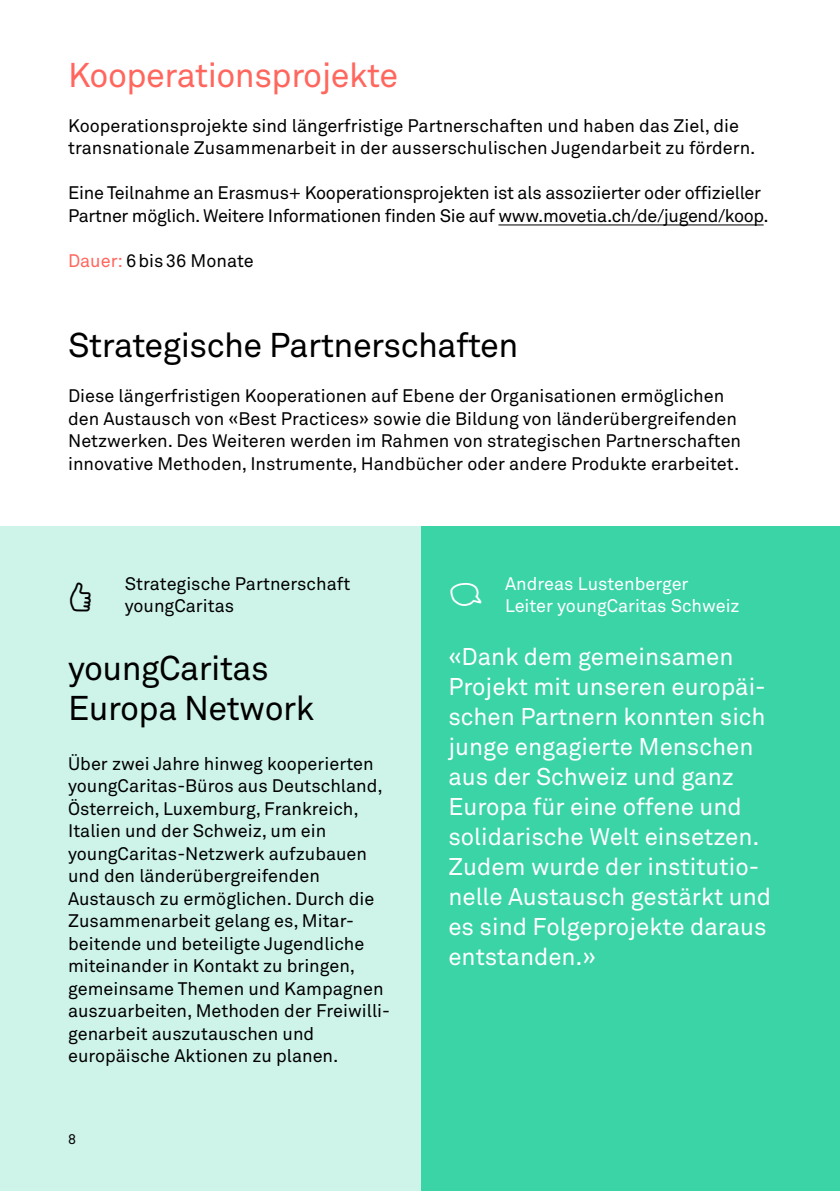
<style>
.page{position:relative;width:840px;height:1191px;background:#fff}
.page>*{position:absolute;margin:0;border:0;box-sizing:border-box;transform-origin:0 0}
._18___Lead{font:34px/40px "Akkurat Pro";letter-spacing:-.015em;color:#000}
._18___Lead-2{font:34px "Akkurat Pro";letter-spacing:-.015em;color:#ff665e}
._12___Zitat{font:24px/30px "Akkurat Pro";color:#fff}
._9___Lauftext{font:18px/22.4px "Akkurat Pro";color:#000}
._9___Lauftext-2{font:18px/22.4px "Akkurat Pro";letter-spacing:-.02em;color:#000}
._9___Lauftext-3{font:18px "Akkurat Pro";color:#fff}
.t1{font:14px "Akkurat Pro";color:#000}
.s1{color:#ff665e}
</style>
<div class="page">
<div style="left:420px;top:526px;width:419px;height:665px;background:#3ad4a7"></div>
<div style="left:0;top:526px;width:420px;height:665px;background:#cef4e9"></div>
<hr style="left:498px;top:225px;width:265px;height:1px;background:#000">
<p class="_18___Lead-2" style="left:68px;top:55px;width:331px">Kooperationsprojekte</p>
<p class="_9___Lauftext" style="left:68px;top:114px;width:688px">Kooperationsprojekte sind längerfristige Partnerschaften und haben das Ziel, die transnationale Zusammenarbeit in der ausserschulischen Jugendarbeit zu fördern.</p>
<p class="_9___Lauftext-2" style="left:68px;top:182px;width:702px">Eine Teilnahme an Erasmus+ Kooperationsprojekten ist als assoziierter oder offizieller<br>Partner möglich. Weitere Informationen finden Sie auf www.movetia.ch/de/jugend/koop.</p>
<p class="_9___Lauftext" style="left:68px;top:249px;width:187px"><span class="s1">Dauer:</span> 6bis36 Monate</p>
<p class="_18___Lead" style="left:68px;top:325px;width:451px">Strategische Partnerschaften</p>
<p class="_9___Lauftext" style="left:68px;top:384px;width:674px">Diese längerfristigen Kooperationen auf Ebene der Organisationen ermöglichen den Austausch von «Best Practices» sowie die Bildung von länderübergreifenden Netzwerken. Des Weiteren werden im Rahmen von strategischen Partnerschaften innovative Methoden, Instrumente, Handbücher oder andere Produkte erarbeitet.</p>
<p class="_9___Lauftext" style="left:125px;top:572px;width:227px">Strategische Partnerschaft youngCaritas</p>
<p class="_18___Lead" style="left:68px;top:648px;width:247px">youngCaritas<br>Europa Network</p>
<p class="_9___Lauftext" style="left:68px;top:752px;width:316px">Über zwei Jahre hinweg kooperierten youngCaritas-Büros aus Deutschland, Österreich, Luxemburg, Frankreich, Italien und der Schweiz, um ein youngCaritas-Netzwerk aufzubauen</p>
<p class="_9___Lauftext" style="left:68px;top:864px;width:253px">und den länderübergreifenden</p>
<p class="_9___Lauftext" style="left:68px;top:887px;width:323px">Austausch zu ermöglichen. Durch die Zusammenarbeit gelang es, Mitar&shy;beitende und beteiligte Jugendliche miteinander in Kontakt zu bringen, gemeinsame Themen und Kampagnen auszuarbeiten, Methoden der Freiwilli&shy;genarbeit auszutauschen und</p>
<p class="_9___Lauftext" style="left:68px;top:1044px;width:272px">europäische Aktionen zu planen.</p>
<p class="t1" style="left:68px;top:1131px;width:9px">8</p>
<p class="_9___Lauftext-3" style="left:505px;top:573px;width:185px">Andreas Lustenberger</p>
<p class="_9___Lauftext-3" style="left:505px;top:595px;width:236px">Leiter youngCaritas Schweiz</p>
<p class="_12___Zitat" style="left:448px;top:641px;width:324px">«Dank dem gemeinsamen<br>Projekt mit unseren europäi&shy;schen Partnern konnten sich junge engagierte Menschen aus der Schweiz und ganz<br>Europa für eine offene und solidarische Welt einsetzen.<br>Zudem wurde der institutio&shy;nelle Austausch gestärkt und es sind Folgeprojekte daraus entstanden.»</p>
</div>
